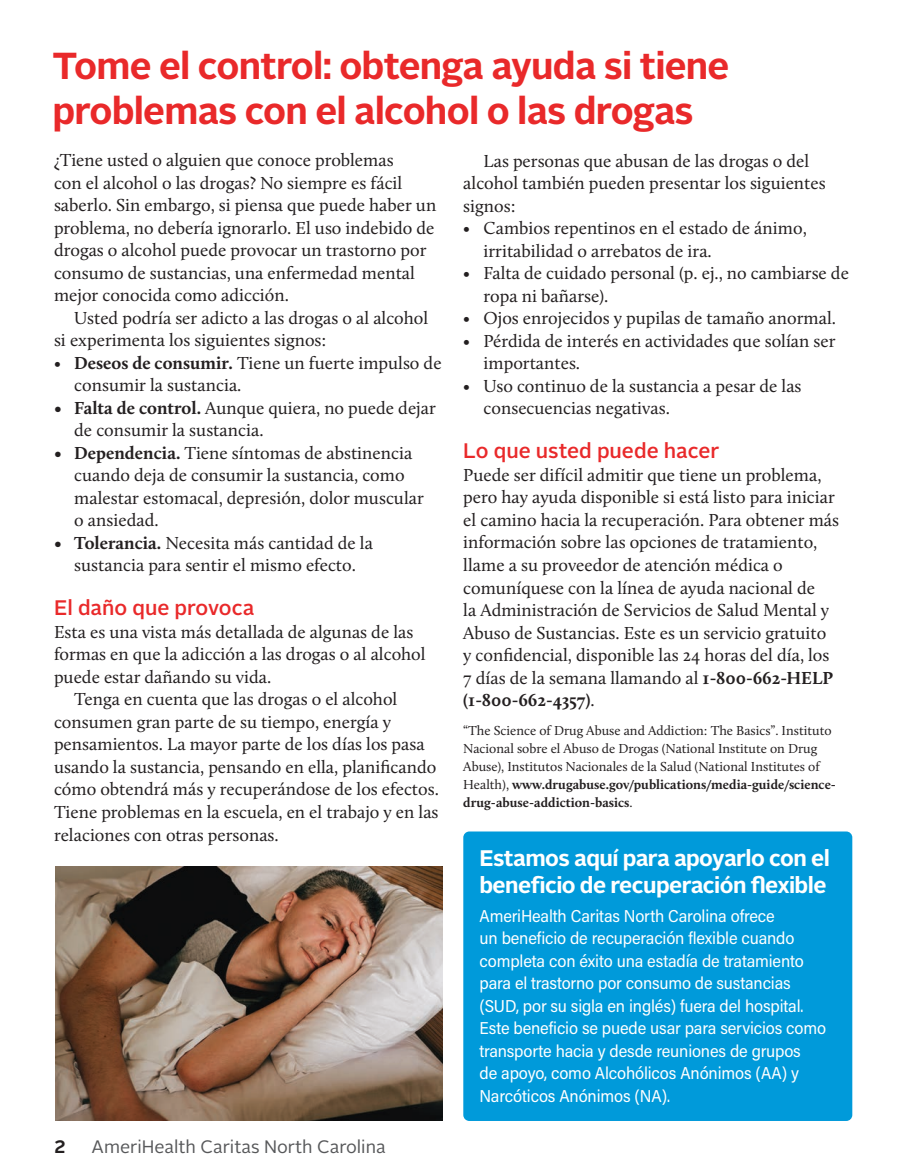
<style>
.page{position:relative;width:905px;height:1175px;background:#fff}
.page>*{position:absolute;margin:0;border:0;box-sizing:border-box;transform-origin:0 0}
.t1{font:700 37.5px/45px "Alright Sans";letter-spacing:-.02em;color:#e9292a}
.t2{font:700 22.5px/27px "Alright Sans";letter-spacing:-.025em;color:#fff}
.t3{font:500 21px "Alright Sans";color:#e9292a}
.t4{font:18px/22.5px "Calluna";color:#231f20}
.t5{font:18px "Alright Sans";color:#57585a}
.t6{font:700 18px "Alright Sans";color:#231f20}
.t7{font:17.25px "Acumin Pro Semi Cond";letter-spacing:-.01em;color:#fff}
.t8{font:13.5px/18px "Calluna";color:#231f20}
.s1{font-weight:700}
</style>
<div class="page">
<img style="left:55px;top:867px;width:387px;height:253px">
<div style="left:463px;top:831px;width:389px;height:289px;background:#009ada;border-radius:6px"></div>
<h1 class="t1" style="left:52px;top:43px;width:678px">Tome el control: obtenga ayuda si tiene problemas con el alcohol o las drogas</h1>
<p class="t4" style="left:54px;top:149px;width:384px">¿Tiene usted o alguien que conoce problemas<br>con el alcohol o las drogas? No siempre es fácil saberlo. Sin embargo, si piensa que puede haber un problema, no debería ignorarlo. El uso indebido de drogas o alcohol puede provocar un trastorno por consumo de sustancias, una enfermedad mental mejor conocida como adicción.</p>
<p class="t4" style="left:54px;top:306px;width:376px;text-indent:20px">Usted podría ser adicto a las drogas o al alcohol si experimenta los siguientes signos:</p>
<p class="t4" style="left:74px;top:351px;width:369px;text-indent:-20px">• <span class="s1">Deseos de consumir.</span> Tiene un fuerte impulso de consumir la sustancia.</p>
<p class="t4" style="left:74px;top:396px;width:363px;text-indent:-20px"><span class="s1">• Falta de control.</span> Aunque quiera, no puede dejar de consumir la sustancia.</p>
<p class="t4" style="left:74px;top:441px;width:351px;text-indent:-20px"><span class="s1">• Dependencia.</span> Tiene síntomas de abstinencia cuando deja de consumir la sustancia, como malestar estomacal, depresión, dolor muscular</p>
<p class="t4" style="left:74px;top:509px;width:86px">o ansiedad.</p>
<p class="t4" style="left:54px;top:531px;width:320px;text-align:center"><span class="s1">• Tolerancia.</span> Necesita más cantidad de la sustancia para sentir el mismo efecto.</p>
<p class="t3" style="left:54px;top:593px;width:202px">El daño que provoca</p>
<p class="t4" style="left:54px;top:620px;width:373px">Esta es una vista más detallada de algunas de las formas en que la adicción a las drogas o al alcohol puede estar dañando su vida.</p>
<p class="t4" style="left:54px;top:688px;width:386px;text-indent:20px">Tenga en cuenta que las drogas o el alcohol consumen gran parte de su tiempo, energía y pensamientos. La mayor parte de los días los pasa usando la sustancia, pensando en ella, planifcando cómo obtendrá más y recuperándose de los efectos.<br>Tiene problemas en la escuela, en el trabajo y en las relaciones con otras personas.</p>
<p class="t4" style="left:463px;top:149px;width:364px;text-indent:20px">Las personas que abusan de las drogas o del alcohol también pueden presentar los siguientes signos:</p>
<p class="t4" style="left:483px;top:217px;width:325px;text-indent:-20px">• Cambios repentinos en el estado de ánimo, irritabilidad o arrebatos de ira.</p>
<p class="t4" style="left:483px;top:262px;width:367px;text-indent:-20px">• Falta de cuidado personal (p. ej., no cambiarse de ropa ni bañarse).</p>
<p class="t4" style="left:463px;top:307px;width:374px">• Ojos enrojecidos y pupilas de tamaño anormal.</p>
<p class="t4" style="left:483px;top:329px;width:353px;text-indent:-20px">• Pérdida de interés en actividades que solían ser importantes.</p>
<p class="t4" style="left:483px;top:374px;width:319px;text-indent:-20px">• Uso continuo de la sustancia a pesar de las consecuencias negativas.</p>
<p class="t3" style="left:463px;top:436px;width:258px">Lo que usted puede hacer</p>
<p class="t4" style="left:463px;top:463px;width:377px">Puede ser difícil admitir que tiene un problema, pero hay ayuda disponible si está listo para iniciar el camino hacia la recuperación. Para obtener más información sobre las opciones de tratamiento, llame a su proveedor de atención médica o comuníquese con la línea de ayuda nacional de<br>la Administración de Servicios de Salud Mental y Abuso de Sustancias. Este es un servicio gratuito y confdencial, disponible las 24 horas del día, los 7 días de la semana llamando al <span class="s1">1-800-662-HELP (1-800-662-4357)</span>.</p>
<p class="t8" style="left:463px;top:721px;width:374px">“The Science of Drug Abuse and Addiction: The Basics”. Instituto Nacional sobre el Abuso de Drogas (National Institute on Drug Abuse), Institutos Nacionales de la Salud (National Institutes of Health), <span class="s1">www.drugabuse.gov/publications/media-guide/science&shy;drug-abuse-addiction-basics</span>.</p>
<h3 class="t2" style="left:479px;top:844px;width:352px">Estamos aquí para apoyarlo con el benefcio de recuperación fexible</h3>
<p class="t7" style="left:479px;top:903px;width:297px">AmeriHealth Caritas North Carolina ofrece</p>
<p class="t7" style="left:479px;top:926px;width:316px">un beneficio de recuperación flexible cuando</p>
<p class="t7" style="left:479px;top:948px;width:326px">completa con éxito una estadía de tratamiento</p>
<p class="t7" style="left:479px;top:971px;width:312px">para el trastorno por consumo de sustancias</p>
<p class="t7" style="left:479px;top:993px;width:325px">(SUD, por su sigla en inglés) fuera del hospital.</p>
<p class="t7" style="left:479px;top:1016px;width:348px">Este beneficio se puede usar para servicios como</p>
<p class="t7" style="left:479px;top:1038px;width:323px">transporte hacia y desde reuniones de grupos</p>
<p class="t7" style="left:479px;top:1061px;width:321px">de apoyo, como Alcohólicos Anónimos (AA) y</p>
<p class="t7" style="left:479px;top:1083px;width:192px">Narcóticos Anónimos (NA).</p>
<p class="t6" style="left:54px;top:1133px;width:13px">2</p>
<p class="t5" style="left:91px;top:1134px;width:295px">AmeriHealth Caritas North Carolina</p>
</div>
